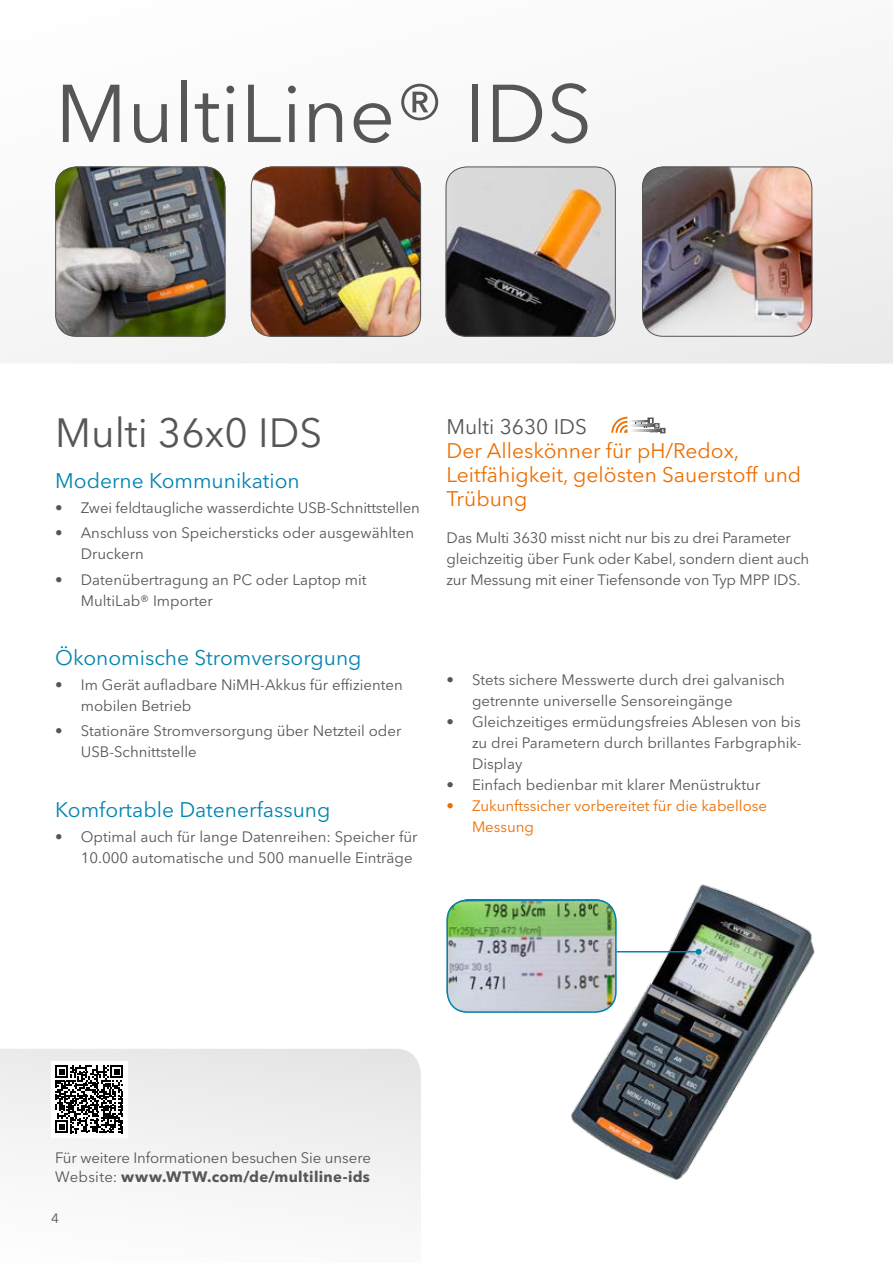
<style>
.page{position:relative;width:893px;height:1263px;background:#fff}
.page>*{position:absolute;margin:0;border:0;box-sizing:border-box;transform-origin:0 0}
.t1{font:81px "Avenir Next LT Pro";color:#565655}
.t2{font:40.5px "Avenir Next LT Pro";color:#565655}
.t3{font:21px "Avenir Next LT Pro";color:#0084b0}
.t4{font:21px/24px "Avenir Next LT Pro";color:#ed6e00}
.t5{font:21px "Avenir Next LT Pro";color:#565655}
.t6{font:15px/21px "Avenir Next LT Pro";color:#565655}
.t7{font:15px/21px "Avenir Next LT Pro";color:#ed6e00}
.t8{font:13.5px "Avenir Next LT Pro";color:#565655}
.s1{font-weight:700}
</style>
<div class="page">
<svg style="left:0;top:119px;width:893px;height:245px;fill:#f5f5f5"></svg>
<svg style="left:0;top:1049px;width:421px;height:150px;fill:#f0f0f0"></svg>
<img style="left:251px;top:167px;width:170px;height:170px">
<div style="left:251px;top:167px;width:170px;height:170px;border:1px solid #565655;border-radius:21px"></div>
<img style="left:642px;top:167px;width:170px;height:170px">
<div style="left:642px;top:167px;width:170px;height:170px;border:1px solid #565655;border-radius:21px"></div>
<img style="left:449px;top:902px;width:93px;height:111px">
<div style="left:446px;top:899px;width:171px;height:114px;border:2px solid #0084b0;border-radius:21px"></div>
<img style="left:446px;top:167px;width:170px;height:170px">
<div style="left:446px;top:167px;width:170px;height:170px;border:1px solid #565655;border-radius:21px"></div>
<img style="left:55px;top:167px;width:170px;height:170px">
<div style="left:55px;top:167px;width:170px;height:170px;border:1px solid #565655;border-radius:21px"></div>
<img style="left:542px;top:884px;width:273px;height:296px">
<hr style="left:617px;top:951px;width:82px;height:1px;background:#0084b0">
<svg style="left:696px;top:949px;width:6px;height:6px"></svg>
<svg style="left:611px;top:417px;width:54px;height:16px"></svg>
<div style="left:51px;top:1061px;width:77px;height:76px;background:#fff"></div>
<svg style="left:55px;top:1065px;width:68px;height:68px"></svg>
<h1 class="t1" style="left:55px;top:65px;width:539px">MultiLine® IDS</h1>
<h2 class="t2" style="left:55px;top:409px;width:268px">Multi 36x0 IDS</h2>
<h3 class="t3" style="left:55px;top:468px;width:246px">Moderne Kommunikation</h3>
<p class="t6" style="left:55px;top:497px;width:366px">• Zwei feldtaugliche wasserdichte USB-Schnittstellen</p>
<p class="t6" style="left:81px;top:523px;width:335px;text-indent:-26px">• Anschluss von Speichersticks oder ausgewählten<br>Druckern</p>
<p class="t6" style="left:81px;top:569px;width:287px;text-indent:-26px">• Datenübertragung an PC oder Laptop mit<br>MultiLab® Importer</p>
<h3 class="t3" style="left:55px;top:645px;width:308px">Ökonomische Stromversorgung</h3>
<p class="t6" style="left:81px;top:674px;width:323px;text-indent:-26px">• Im Gerät aufladbare NiMH-Akkus für effizienten mobilen Betrieb</p>
<p class="t6" style="left:81px;top:721px;width:322px;text-indent:-26px">• Stationäre Stromversorgung über Netzteil oder<br>USB-Schnittstelle</p>
<h3 class="t3" style="left:55px;top:797px;width:277px">Komfortable Datenerfassung</h3>
<p class="t6" style="left:81px;top:826px;width:338px;text-indent:-26px">• Optimal auch für lange Datenreihen: Speicher für<br>10.000 automatische und 500 manuelle Einträge</p>
<h3 class="t5" style="left:446px;top:414px;width:142px">Multi 3630 IDS</h3>
<h3 class="t4" style="left:446px;top:438px;width:356px">Der Alleskönner für pH/Redox,<br>Leitfähigkeit, gelösten Sauerstoff und<br>Trübung</h3>
<p class="t6" style="left:446px;top:527px;width:364px">Das Multi 3630 misst nicht nur bis zu drei Parameter gleichzeitig über Funk oder Kabel, sondern dient auch zur Messung mit einer Tiefensonde von Typ MPP IDS.</p>
<p class="t6" style="left:472px;top:670px;width:314px;text-indent:-26px">• Stets sichere Messwerte durch drei galvanisch getrennte universelle Sensoreingänge</p>
<p class="t6" style="left:472px;top:712px;width:331px;text-align:justify;text-indent:-26px">• Gleichzeitiges ermüdungsfreies Ablesen von bis zu drei Parametern durch brillantes Farbgraphik-Display</p>
<p class="t6" style="left:446px;top:775px;width:315px">• Einfach bedienbar mit klarer Menüstruktur</p>
<p class="t7" style="left:472px;top:796px;width:297px;text-indent:-26px">• Zukunftssicher vorbereitet für die kabellose<br>Messung</p>
<p class="t6" style="left:55px;top:1148px;width:317px;line-height:19.5px">Für weitere Informationen besuchen Sie unsere<br>Website: <span class="s1">www.WTW.com/de/multiline-ids</span></p>
<p class="t8" style="left:51px;top:1210px;width:9px">4</p>
</div>
